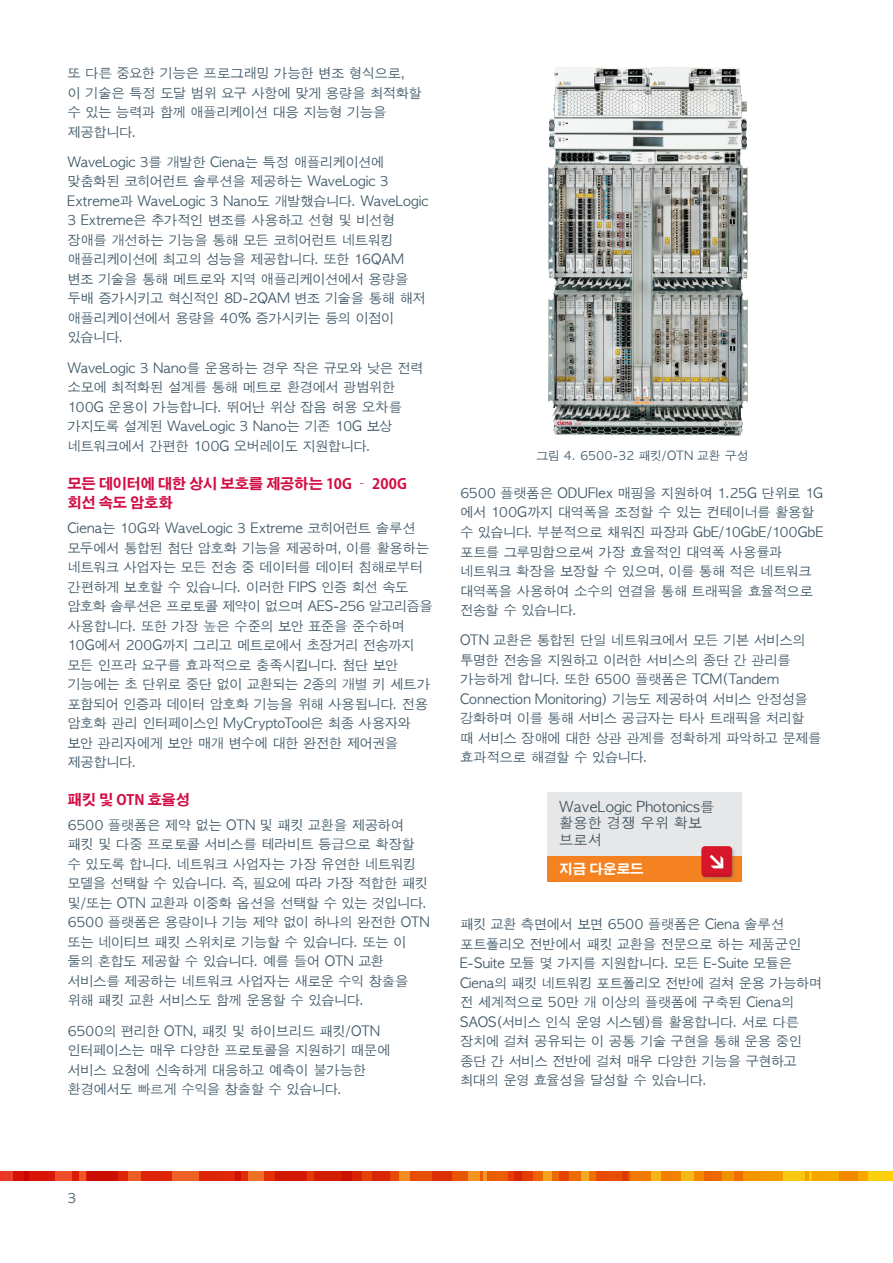
<style>
.page{position:relative;width:893px;height:1263px;background:#fff}
.page>*{position:absolute;margin:0;border:0;box-sizing:border-box;transform-origin:0 0}
.Headline_for_body_co{font:700 14.25px/19.5px "Adobe Gothic Std";letter-spacing:-.01em;color:#d20d44}
.t1{font:14.25px/16.5px "Apple Gothic";letter-spacing:.01em;color:#45555f}
.Body_Copy{font:13.5px/19.5px "Apple Gothic";letter-spacing:-.04em;color:#405968}
.t2{font:700 13.5px "Adobe Gothic Std";letter-spacing:.01em;color:#fff}
.Figure_Caption{font:12px "Apple Gothic";letter-spacing:-.015em;color:#405968}
</style>
<div class="page">
<img style="left:548px;top:68px;width:178px;height:368px">
<div style="left:547px;top:792px;width:194px;height:68px;background:#e6e7e9"></div>
<div style="left:547px;top:857px;width:194px;height:25px;background:#f58220"></div>
<img style="left:649px;top:794px;width:93px;height:88px">
<div style="left:702px;top:847px;width:30px;height:29px;border:1px solid #d71729;border-radius:3px"></div>
<svg style="left:702px;top:847px;width:29px;height:29px"></svg>
<svg style="left:248px;top:1171px;width:93px;height:9px"></svg>
<div style="left:275px;top:1171px;width:31px;height:9px;background:#d31800"></div>
<svg style="left:389px;top:1171px;width:21px;height:9px"></svg>
<svg style="left:483px;top:1171px;width:5px;height:9px"></svg>
<div style="left:488px;top:1171px;width:44px;height:9px;background:#eb5e04"></div>
<svg style="left:630px;top:1171px;width:31px;height:9px"></svg>
<svg style="left:410px;top:1171px;width:73px;height:9px"></svg>
<svg style="left:341px;top:1171px;width:48px;height:9px"></svg>
<svg style="left:79px;top:1171px;width:169px;height:9px"></svg>
<svg style="left:522px;top:1171px;width:37px;height:9px"></svg>
<svg style="left:808px;top:1171px;width:5px;height:9px"></svg>
<div style="left:813px;top:1171px;width:44px;height:9px;background:#f5a800"></div>
<svg style="left:840px;top:1171px;width:53px;height:9px"></svg>
<svg style="left:661px;top:1171px;width:33px;height:9px"></svg>
<svg style="left:694px;top:1171px;width:11px;height:9px"></svg>
<svg style="left:55px;top:1171px;width:24px;height:9px"></svg>
<svg style="left:117px;top:1171px;width:10px;height:9px"></svg>
<svg style="left:782px;top:1171px;width:26px;height:9px"></svg>
<div style="left:0;top:1171px;width:29px;height:9px;background:#e93929"></div>
<svg style="left:13px;top:1171px;width:42px;height:9px"></svg>
<svg style="left:559px;top:1171px;width:71px;height:9px"></svg>
<svg style="left:705px;top:1171px;width:77px;height:9px"></svg>
<svg style="left:433px;top:1171px;width:35px;height:9px"></svg>
<svg style="left:509px;top:1171px;width:13px;height:9px"></svg>
<div style="left:87px;top:1171px;width:30px;height:9px;background:#cb0c00"></div>
<div style="left:142px;top:1171px;width:29px;height:9px;background:#dc2305"></div>
<svg style="left:200px;top:1171px;width:40px;height:9px"></svg>
<p class="Body_Copy" style="left:68px;top:64px;width:356px">또 다른 중요한 기능은 프로그래밍 가능한 변조 형식으로,<br>이 기술은 특정 도달 범위 요구 사항에 맞게 용량을 최적화할 수 있는 능력과 함께 애플리케이션 대응 지능형 기능을 제공합니다.</p>
<p class="Body_Copy" style="left:68px;top:152px;width:363px">WaveLogic 3를 개발한 Ciena는 특정 애플리케이션에 맞춤화된 코히어런트 솔루션을 제공하는 WaveLogic 3<br>Extreme과 WaveLogic 3 Nano도 개발했습니다. WaveLogic<br>3 Extreme은 추가적인 변조를 사용하고 선형 및 비선형 장애를 개선하는 기능을 통해 모든 코히어런트 네트워킹 애플리케이션에 최고의 성능을 제공합니다. 또한 16QAM 변조 기술을 통해 메트로와 지역 애플리케이션에서 용량을 두배 증가시키고 혁신적인 8D-2QAM 변조 기술을 통해 해저 애플리케이션에서 용량을 40% 증가시키는 등의 이점이 있습니다.</p>
<p class="Body_Copy" style="left:68px;top:358px;width:357px">WaveLogic 3 Nano를 운용하는 경우 작은 규모와 낮은 전력 소모에 최적화된 설계를 통해 메트로 환경에서 광범위한<br>100G 운용이 가능합니다. 뛰어난 위상 잡음 허용 오차를 가지도록 설계된 WaveLogic 3 Nano는 기존 10G 보상 네트워크에서 간편한 100G 오버레이도 지원합니다.</p>
<p class="Headline_for_body_co" style="left:68px;top:474px;width:341px">모든 데이터에 대한 상시 보호를 제공하는 10G – 200G 회선 속도 암호화</p>
<p class="Body_Copy" style="left:68px;top:519px;width:367px">Ciena는 10G와 WaveLogic 3 Extreme 코히어런트 솔루션 모두에서 통합된 첨단 암호화 기능을 제공하며, 이를 활용하는 네트워크 사업자는 모든 전송 중 데이터를 데이터 침해로부터 간편하게 보호할 수 있습니다. 이러한 FIPS 인증 회선 속도 암호화 솔루션은 프로토콜 제약이 없으며 AES-256 알고리즘을 사용합니다. 또한 가장 높은 수준의 보안 표준을 준수하며<br>10G에서 200G까지 그리고 메트로에서 초장거리 전송까지 모든 인프라 요구를 효과적으로 충족시킵니다. 첨단 보안 기능에는 초 단위로 중단 없이 교환되는 2종의 개별 키 세트가 포함되어 인증과 데이터 암호화 기능을 위해 사용됩니다. 전용 암호화 관리 인터페이스인 MyCryptoTool은 최종 사용자와 보안 관리자에게 보안 매개 변수에 대한 완전한 제어권을 제공합니다.</p>
<p class="Headline_for_body_co" style="left:68px;top:790px;width:124px">패킷 및 OTN 효율성</p>
<p class="Body_Copy" style="left:68px;top:815px;width:364px">6500 플랫폼은 제약 없는 OTN 및 패킷 교환을 제공하여 패킷 및 다중 프로토콜 서비스를 테라비트 등급으로 확장할 수 있도록 합니다. 네트워크 사업자는 가장 유연한 네트워킹 모델을 선택할 수 있습니다. 즉, 필요에 따라 가장 적합한 패킷 및/또는 OTN 교환과 이중화 옵션을 선택할 수 있는 것입니다.<br>6500 플랫폼은 용량이나 기능 제약 없이 하나의 완전한 OTN 또는 네이티브 패킷 스위치로 기능할 수 있습니다. 또는 이 둘의 혼합도 제공할 수 있습니다. 예를 들어 OTN 교환 서비스를 제공하는 네트워크 사업자는 새로운 수익 창출을 위해 패킷 교환 서비스도 함께 운용할 수 있습니다.</p>
<p class="Body_Copy" style="left:68px;top:1021px;width:325px">6500의 편리한 OTN, 패킷 및 하이브리드 패킷/OTN 인터페이스는 매우 다양한 프로토콜을 지원하기 때문에 서비스 요청에 신속하게 대응하고 예측이 불가능한 환경에서도 빠르게 수익을 창출할 수 있습니다.</p>
<p class="Figure_Caption" style="left:537px;top:449px;width:214px">그림 4. 6500-32 패킷/OTN 교환 구성</p>
<p class="Body_Copy" style="left:460px;top:484px;width:365px">6500 플랫폼은 ODUFlex 매핑을 지원하여 1.25G 단위로 1G 에서 100G까지 대역폭을 조정할 수 있는 컨테이너를 활용할 수 있습니다. 부분적으로 채워진 파장과 GbE/10GbE/100GbE 포트를 그루밍함으로써 가장 효율적인 대역폭 사용률과 네트워크 확장을 보장할 수 있으며, 이를 통해 적은 네트워크 대역폭을 사용하여 소수의 연결을 통해 트래픽을 효율적으로 전송할 수 있습니다.</p>
<p class="Body_Copy" style="left:460px;top:631px;width:363px">OTN 교환은 통합된 단일 네트워크에서 모든 기본 서비스의 투명한 전송을 지원하고 이러한 서비스의 종단 간 관리를 가능하게 합니다. 또한 6500 플랫폼은 TCM(Tandem<br>Connection Monitoring) 기능도 제공하여 서비스 안정성을 강화하며 이를 통해 서비스 공급자는 타사 트래픽을 처리할<br>때 서비스 장애에 대한 상관 관계를 정확하게 파악하고 문제를 효과적으로 해결할 수 있습니다.</p>
<p class="t1" style="left:559px;top:798px;width:157px">WaveLogic Photonics를 활용한 경쟁 우위 확보 브로셔</p>
<p class="t2" style="left:559px;top:861px;width:86px">지금 다운로드</p>
<p class="Body_Copy" style="left:460px;top:915px;width:364px">패킷 교환 측면에서 보면 6500 플랫폼은 Ciena 솔루션 포트폴리오 전반에서 패킷 교환을 전문으로 하는 제품군인<br>E-Suite 모듈 몇 가지를 지원합니다. 모든 E-Suite 모듈은<br>Ciena의 패킷 네트워킹 포트폴리오 전반에 걸쳐 운용 가능하며 전 세계적으로 50만 개 이상의 플랫폼에 구축된 Ciena의<br>SAOS(서비스 인식 운영 시스템)를 활용합니다. 서로 다른 장치에 걸쳐 공유되는 이 공통 기술 구현을 통해 운용 중인 종단 간 서비스 전반에 걸쳐 매우 다양한 기능을 구현하고 최대의 운영 효율성을 달성할 수 있습니다.</p>
<p class="Body_Copy" style="left:68px;top:1189px;width:11px">3</p>
</div>
